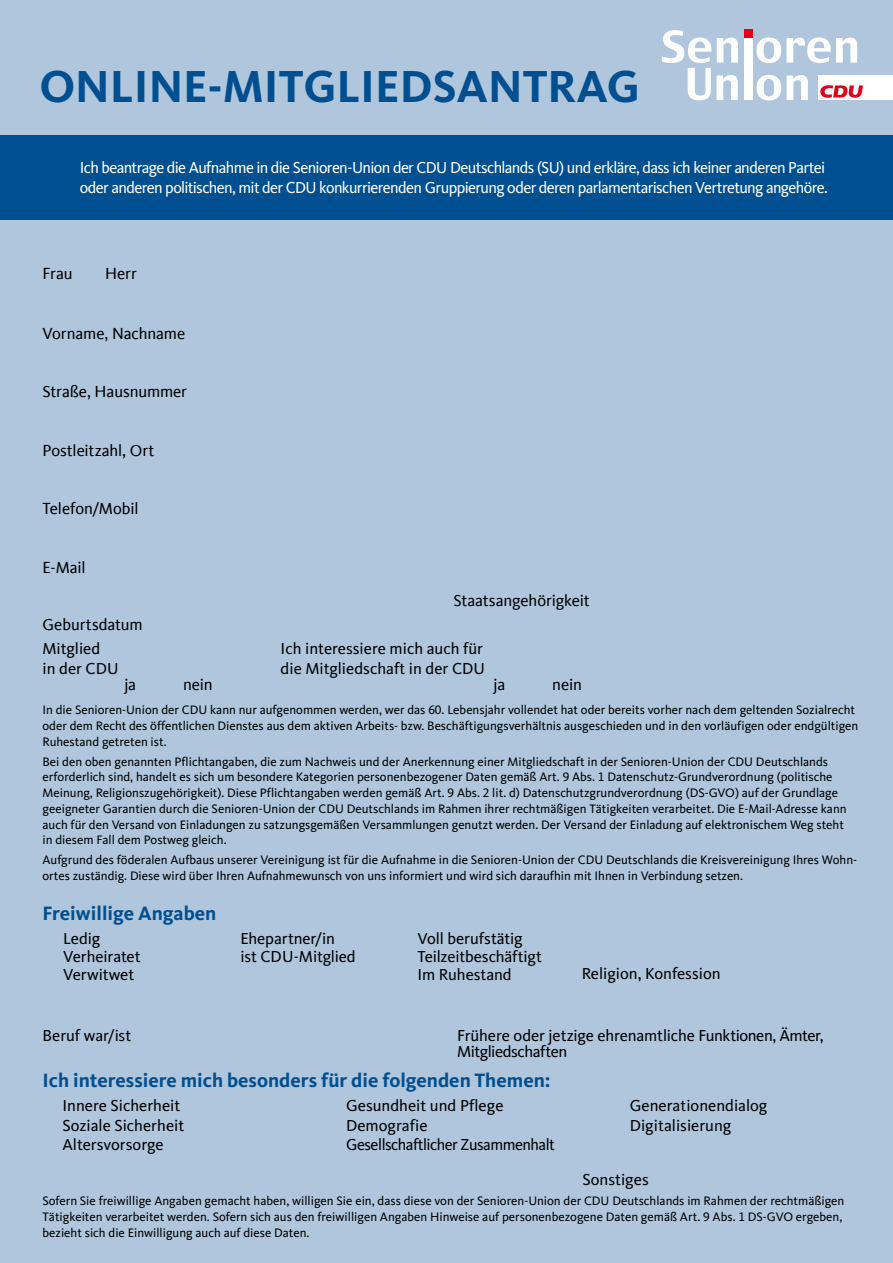
<style>
.page{position:relative;width:893px;height:1263px;background:#afc6dc}
.page>*{position:absolute;margin:0;border:0;box-sizing:border-box;transform-origin:0 0}
.t1{font:700 46.5px "CDU Kievit";color:#005091}
.t2{font:700 20.1px "CDU Kievit";color:#005091}
.t3{font:16.5px/18px "CDU Kievit Tab OTF";color:#000}
.t4{font:16.5px/19.5px "CDU Kievit";letter-spacing:-.04em;color:#fff}
.t5{font:16.5px "CDU Kievit Tab";letter-spacing:-.005em;color:#000}
.t6{font:16.5px/16px "CDU Kievit Tab OTF";letter-spacing:-.02em;color:#000}
.t7{font:16.5px/19.8px "CDU Kievit Tab OTF";letter-spacing:-.025em;color:#000}
.t8{font:12.75px/15.8px "CDU Kievit Tab OTF";color:#000}
</style>
<div class="page">
<div style="left:0;top:135px;width:893px;height:84px;background:#005091"></div>
<div style="left:818px;top:75px;width:74px;height:25px;background:#fff"></div>
<svg style="left:662px;top:30px;width:201px;height:71px"></svg>
<hr style="left:890px;top:75px;width:3px;height:25px;background:#fff">
<h1 class="t1" style="left:39px;top:59px;width:602px">ONLINE-MITGLIEDSANTRAG</h1>
<p class="t4" style="left:80px;top:158px;width:750px">Ich beantrage die Aufnahme in die Senioren-Union der CDU Deutschlands (SU) und erkläre, dass ich keiner anderen Partei oder anderen politischen, mit der CDU konkurrierenden Gruppierung oder deren parlamentarischen Vertretung angehöre.</p>
<p class="t5" style="left:43px;top:264px;width:32px">Frau</p>
<p class="t5" style="left:105px;top:264px;width:33px">Herr</p>
<p class="t5" style="left:43px;top:324px;width:144px">Vorname, Nachname</p>
<p class="t5" style="left:43px;top:382px;width:146px">Straße, Hausnummer</p>
<p class="t5" style="left:43px;top:441px;width:113px">Postleitzahl, Ort</p>
<p class="t5" style="left:43px;top:499px;width:98px">Telefon/Mobil</p>
<p class="t5" style="left:43px;top:558px;width:45px">E-Mail</p>
<p class="t5" style="left:43px;top:615px;width:102px">Geburtsdatum</p>
<p class="t3" style="left:43px;top:639px;width:78px;line-height:19.5px">Mitglied<br>in der CDU</p>
<p class="t5" style="left:124px;top:675px;width:13px">ja</p>
<p class="t5" style="left:183px;top:675px;width:31px">nein</p>
<p class="t5" style="left:454px;top:591px;width:138px">Staatsangehörigkeit</p>
<p class="t3" style="left:281px;top:639px;width:206px;line-height:19.5px">Ich interessiere mich auch für die Mitgliedschaft in der CDU</p>
<p class="t5" style="left:493px;top:675px;width:13px">ja</p>
<p class="t5" style="left:552px;top:675px;width:31px">nein</p>
<p class="t8" style="left:43px;top:702px;width:817px">In die Senioren-Union der CDU kann nur aufgenommen werden, wer das 60. Lebensjahr vollendet hat oder bereits vorher nach dem geltenden Sozialrecht oder dem Recht des öffentlichen Dienstes aus dem aktiven Arbeits- bzw. Beschäftigungsverhältnis ausgeschieden und in den vorläufigen oder endgültigen<br>Ruhestand getreten ist.</p>
<p class="t8" style="left:43px;top:753px;width:806px">Bei den oben genannten Pflichtangaben, die zum Nachweis und der Anerkennung einer Mitgliedschaft in der Senioren-Union der CDU Deutschlands erforderlich sind, handelt es sich um besondere Kategorien personenbezogener Daten gemäß Art. 9 Abs. 1 Datenschutz-Grundverordnung (politische Meinung, Religionszugehörigkeit). Diese Pflichtangaben werden gemäß Art. 9 Abs. 2 lit. d) Datenschutzgrundverordnung (DS-GVO) auf der Grundlage geeigneter Garantien durch die Senioren-Union der CDU Deutschlands im Rahmen ihrer rechtmäßigen Tätigkeiten verarbeitet. Die E-Mail-Adresse kann auch für den Versand von Einladungen zu satzungsgemäßen Versammlungen genutzt werden. Der Versand der Einladung auf elektronischem Weg steht in diesem Fall dem Postweg gleich.</p>
<p class="t8" style="left:43px;top:852px;width:816px">Aufgrund des föderalen Aufbaus unserer Vereinigung ist für die Aufnahme in die Senioren-Union der CDU Deutschlands die Kreisvereinigung Ihres Wohn&shy;ortes zuständig. Diese wird über Ihren Aufnahmewunsch von uns informiert und wird sich daraufhin mit Ihnen in Verbindung setzen.</p>
<h2 class="t2" style="left:43px;top:901px;width:175px">Freiwillige Angaben</h2>
<p class="t3" style="left:63px;top:929px;width:79px">Ledig<br>Verheiratet<br>Verwitwet</p>
<p class="t3" style="left:240px;top:929px;width:117px">Ehepartner/in<br>ist CDU-Mitglied</p>
<p class="t3" style="left:418px;top:929px;width:126px">Voll berufstätig<br>Teilzeitbeschäftigt<br>Im Ruhestand</p>
<p class="t3" style="left:582px;top:965px;width:140px">Religion, Konfession</p>
<p class="t3" style="left:43px;top:1027px;width:90px">Beruf war/ist</p>
<p class="t6" style="left:457px;top:1028px;width:368px">Frühere oder jetzige ehrenamtliche Funktionen, Ämter,<br>Mitgliedschaften</p>
<h2 class="t2" style="left:43px;top:1069px;width:510px">Ich interessiere mich besonders für die folgenden Themen:</h2>
<p class="t3" style="left:62px;top:1096px;width:123px;line-height:19.8px">Innere Sicherheit<br>Soziale Sicherheit<br>Altersvorsorge</p>
<p class="t7" style="left:346px;top:1096px;width:210px">Gesundheit und Pflege<br>Demografie<br>Gesellschaftlicher Zusammenhalt</p>
<p class="t3" style="left:630px;top:1096px;width:139px;line-height:19.8px">Generationendialog<br>Digitalisierung</p>
<p class="t3" style="left:583px;top:1170px;width:68px">Sonstiges</p>
<p class="t8" style="left:43px;top:1193px;width:803px">Sofern Sie freiwillige Angaben gemacht haben, willigen Sie ein, dass diese von der Senioren-Union der CDU Deutschlands im Rahmen der rechtmäßigen<br>Tätigkeiten verarbeitet werden. Sofern sich aus den freiwilligen Angaben Hinweise auf personenbezogene Daten gemäß Art. 9 Abs. 1 DS-GVO ergeben, bezieht sich die Einwilligung auch auf diese Daten.</p>
</div>
